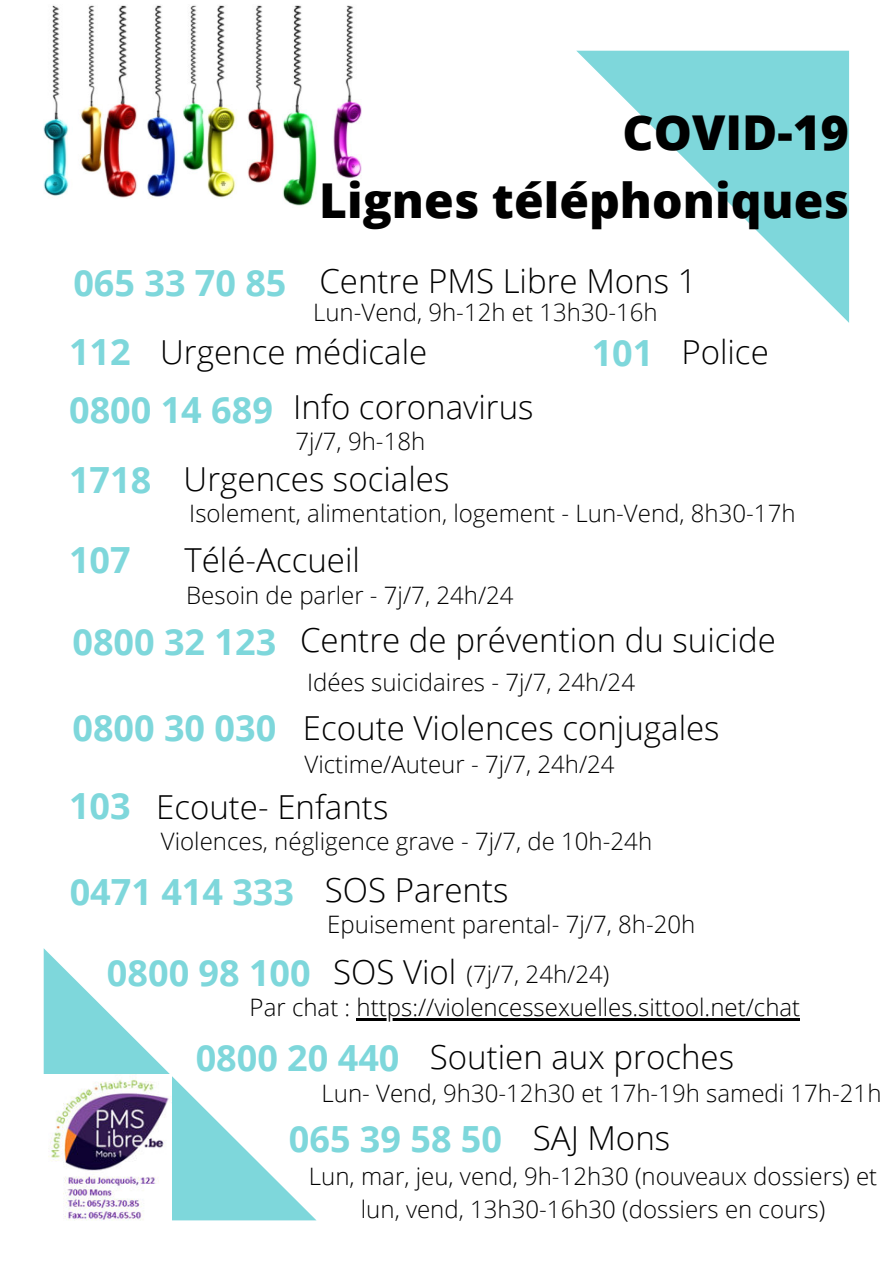
<style>
.page{position:relative;width:894px;height:1264px;background:#fff}
.page>*{position:absolute;margin:0;border:0;box-sizing:border-box;transform-origin:0 0}
.t1{font:800 48px/67.1px "Open Sans";color:#000;text-align:right}
.t2{font:700 36px/70.5px "Open Sans";color:#7ed7db}
.t3{font:300 33px/71.7px "Open Sans";color:#000}
.t4{font:300 24px/32.7px "Open Sans";color:#000;text-align:center}
.s1{font-weight:700;font-size:36px;color:#7ed7db}
.s2{font-size:33px}
.s3{font-weight:300;font-size:33px;color:#000}
</style>
<div class="page">
<svg style="left:44px;top:948px;width:272px;height:272px"></svg>
<svg style="left:576px;top:51px;width:272px;height:271px"></svg>
<img style="left:44px;top:5px;width:318px;height:201px">
<img style="left:44px;top:1074px;width:127px;height:147px">
<hr style="left:356px;top:1018px;width:444px;height:2px;background:#000">
<h1 class="t1" style="left:319px;top:97px;width:531px">COVID-19<br>Lignes téléphoniques</h1>
<h3 class="t3" style="left:73px;top:244px;width:624px"><span class="s1">065 33 70 85</span> Centre PMS Libre Mons 1</h3>
<p class="t4" style="left:313px;top:296px;width:346px">Lun-Vend, 9h-12h et 13h30-16h</p>
<h3 class="t3" style="left:69px;top:315px;width:360px"><span class="s1">112</span> Urgence médicale</h3>
<h3 class="t3" style="left:681px;top:315px;width:89px">Police</h3>
<h2 class="t2" style="left:591px;top:317px;width:63px">101</h2>
<h3 class="t3" style="left:183px;top:370px;width:351px;text-indent:110px">Info coronavirus<br>Urgences sociales</h3>
<p class="t4" style="left:189px;top:496px;width:607px">Isolement, alimentation, logement - Lun-Vend, 8h30-17h</p>
<h3 class="t3" style="left:184px;top:523px;width:177px">Télé-Accueil</h3>
<p class="t4" style="left:186px;top:578px;width:329px">Besoin de parler - 7j/7, 24h/24</p>
<h3 class="t3" style="left:300px;top:603px;width:477px">Centre de prévention du suicide</h3>
<p class="t4" style="left:307px;top:665px;width:329px">Idées suicidaires - 7j/7, 24h/24</p>
<h3 class="t3" style="left:303px;top:691px;width:418px">Ecoute Violences conjugales</h3>
<p class="t4" style="left:304px;top:747px;width:311px">Victime/Auteur - 7j/7, 24h/24</p>
<h3 class="t3" style="left:156px;top:770px;width:234px">Ecoute- Enfants</h3>
<p class="t4" style="left:161px;top:824px;width:492px">Violences, négligence grave - 7j/7, de 10h-24h</p>
<h3 class="t3" style="left:325px;top:853px;width:185px">SOS Parents</h3>
<p class="t4" style="left:327px;top:907px;width:369px">Epuisement parental- 7j/7, 8h-20h</p>
<h2 class="t2" style="left:69px;top:373px;width:205px">0800 14 689<br>1718</h2>
<p class="t4" style="left:295px;top:424px;width:131px">7j/7, 9h-18h</p>
<h2 class="t2" style="left:69px;top:523px;width:63px">107</h2>
<h2 class="t2" style="left:72px;top:605px;width:205px">0800 32 123</h2>
<h2 class="t2" style="left:69px;top:688px;width:209px;line-height:77.8px">0800 30 030<br>103</h2>
<h2 class="t2" style="left:70px;top:855px;width:226px">0471 414 333</h2>
<h2 class="t2" style="left:107px;top:936px;width:205px">0800 98 100</h2>
<p class="t4" style="left:333px;top:957px;width:278px"><span class="s2">SOS Viol</span> (7j/7, 24h/24)</p>
<p class="t4" style="left:249px;top:990px;width:552px">Par chat : https://violencessexuelles.sittool.net/chat</p>
<h3 class="t3" style="left:429px;top:1020px;width:306px">Soutien aux proches</h3>
<p class="t4" style="left:321px;top:1076px;width:561px">Lun- Vend, 9h30-12h30 et 17h-19h samedi 17h-21h</p>
<h2 class="t2" style="left:196px;top:1021px;width:205px">0800 20 440</h2>
<h2 class="t2" style="left:289px;top:1102px;width:382px">065 39 58 50 <span class="s3">SAJ Mons</span></h2>
<p class="t4" style="left:309px;top:1159px;width:569px">Lun, mar, jeu, vend, 9h-12h30 (nouveaux dossiers) et lun, vend, 13h30-16h30 (dossiers en cours)</p>
</div>
